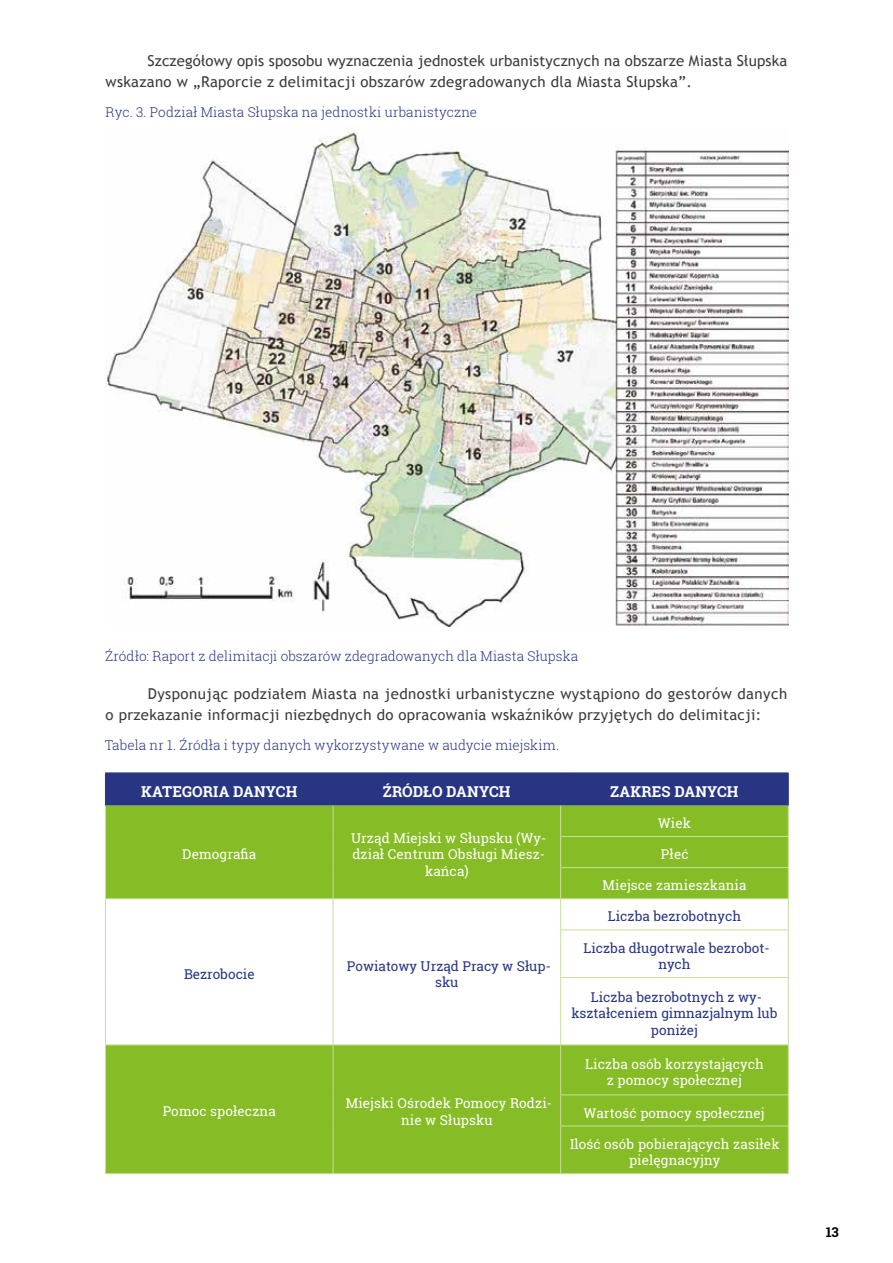
<style>
.page{position:relative;width:893px;height:1263px;background:#fff}
.page>*{position:absolute;margin:0;border:0;box-sizing:border-box;transform-origin:0 0}
.t1{font:15px/21px "Trebuchet MS";letter-spacing:.02em;color:#3c3c3b}
.t2{font:700 15px "Roboto Slab";letter-spacing:.005em;color:#fff}
.t3{font:13.5px/16.5px "Roboto Slab";letter-spacing:.01em;color:#fff;text-align:center}
.t4{font:300 13.5px "Roboto Slab";letter-spacing:.01em;color:#283583}
.t5{font:13.5px/16.5px "Roboto Slab";color:#283583;text-align:center}
.t6{font:700 13.5px "Roboto Slab";color:#000}
</style>
<div class="page">
<img style="left:105px;top:127px;width:683px;height:500px">
<div style="left:106px;top:773px;width:682px;height:33px;background:#283583"></div>
<svg style="left:106px;top:806px;width:682px;height:367px;fill:#86bc25"></svg>
<hr style="left:333px;top:806px;width:1px;height:30px;background:#c9de9b">
<hr style="left:333px;top:836px;width:1px;height:32px;background:#c9de9b">
<hr style="left:333px;top:868px;width:1px;height:30px;background:#c9de9b">
<hr style="left:560px;top:806px;width:1px;height:30px;background:#c9de9b">
<hr style="left:560px;top:836px;width:229px;height:1px;background:#c9de9b">
<hr style="left:560px;top:837px;width:1px;height:30px;background:#c9de9b">
<hr style="left:560px;top:867px;width:229px;height:1px;background:#c9de9b">
<hr style="left:560px;top:868px;width:1px;height:30px;background:#c9de9b">
<hr style="left:105px;top:898px;width:228px;height:1px;background:#c9de9b">
<hr style="left:333px;top:898px;width:228px;height:1px;background:#c9de9b">
<hr style="left:333px;top:899px;width:1px;height:31px;background:#c9de9b">
<hr style="left:333px;top:930px;width:1px;height:47px;background:#c9de9b">
<hr style="left:333px;top:977px;width:1px;height:67px;background:#c9de9b">
<hr style="left:561px;top:898px;width:228px;height:1px;background:#c9de9b">
<hr style="left:560px;top:899px;width:1px;height:30px;background:#c9de9b">
<hr style="left:560px;top:929px;width:229px;height:1px;background:#c9de9b">
<hr style="left:560px;top:930px;width:1px;height:47px;background:#c9de9b">
<hr style="left:560px;top:977px;width:229px;height:1px;background:#c9de9b">
<hr style="left:560px;top:978px;width:1px;height:66px;background:#c9de9b">
<hr style="left:105px;top:1044px;width:228px;height:1px;background:#c9de9b">
<hr style="left:333px;top:1044px;width:228px;height:1px;background:#c9de9b">
<hr style="left:333px;top:1045px;width:1px;height:50px;background:#c9de9b">
<hr style="left:333px;top:1095px;width:1px;height:31px;background:#c9de9b">
<hr style="left:333px;top:1126px;width:1px;height:47px;background:#c9de9b">
<hr style="left:561px;top:1044px;width:228px;height:1px;background:#c9de9b">
<hr style="left:560px;top:1045px;width:1px;height:49px;background:#c9de9b">
<hr style="left:560px;top:1094px;width:229px;height:1px;background:#c9de9b">
<hr style="left:560px;top:1095px;width:1px;height:31px;background:#c9de9b">
<hr style="left:560px;top:1126px;width:229px;height:1px;background:#c9de9b">
<hr style="left:560px;top:1126px;width:1px;height:47px;background:#c9de9b">
<hr style="left:105px;top:1173px;width:228px;height:1px;background:#c9de9b">
<hr style="left:333px;top:1173px;width:228px;height:1px;background:#c9de9b">
<hr style="left:561px;top:1173px;width:228px;height:1px;background:#c9de9b">
<hr style="left:105px;top:772px;width:228px;height:1px;background:#283583">
<hr style="left:105px;top:773px;width:1px;height:33px;background:#283583">
<hr style="left:333px;top:772px;width:228px;height:1px;background:#283583">
<hr style="left:561px;top:772px;width:228px;height:1px;background:#283583">
<hr style="left:788px;top:773px;width:1px;height:33px;background:#283583">
<hr style="left:105px;top:806px;width:1px;height:30px;background:#c9de9b">
<hr style="left:788px;top:806px;width:1px;height:30px;background:#c9de9b">
<hr style="left:105px;top:836px;width:1px;height:32px;background:#c9de9b">
<hr style="left:788px;top:837px;width:1px;height:30px;background:#c9de9b">
<hr style="left:105px;top:868px;width:1px;height:30px;background:#c9de9b">
<hr style="left:788px;top:868px;width:1px;height:30px;background:#c9de9b">
<hr style="left:105px;top:899px;width:1px;height:31px;background:#c9de9b">
<hr style="left:788px;top:899px;width:1px;height:30px;background:#c9de9b">
<hr style="left:105px;top:930px;width:1px;height:47px;background:#c9de9b">
<hr style="left:788px;top:930px;width:1px;height:47px;background:#c9de9b">
<hr style="left:105px;top:977px;width:1px;height:67px;background:#c9de9b">
<hr style="left:788px;top:978px;width:1px;height:66px;background:#c9de9b">
<hr style="left:105px;top:1045px;width:1px;height:50px;background:#c9de9b">
<hr style="left:788px;top:1045px;width:1px;height:49px;background:#c9de9b">
<hr style="left:105px;top:1095px;width:1px;height:31px;background:#c9de9b">
<hr style="left:788px;top:1095px;width:1px;height:31px;background:#c9de9b">
<hr style="left:105px;top:1126px;width:1px;height:47px;background:#c9de9b">
<hr style="left:788px;top:1126px;width:1px;height:47px;background:#c9de9b">
<p class="t1" style="left:106px;top:51px;width:683px;text-indent:42px">Szczegółowy opis sposobu wyznaczenia jednostek urbanistycznych na obszarze Miasta Słupska wskazano w „Raporcie z delimitacji obszarów zdegradowanych dla Miasta Słupska”.</p>
<p class="t4" style="left:106px;top:103px;width:373px">Ryc. 3. Podział Miasta Słupska na jednostki urbanistyczne</p>
<p class="t4" style="left:105px;top:647px;width:474px">Źródło: Raport z delimitacji obszarów zdegradowanych dla Miasta Słupska</p>
<p class="t1" style="left:106px;top:684px;width:683px;text-indent:42px">Dysponując podziałem Miasta na jednostki urbanistyczne wystąpiono do gestorów danych o przekazanie informacji niezbędnych do opracowania wskaźników przyjętych do delimitacji:</p>
<p class="t4" style="left:105px;top:736px;width:456px">Tabela nr 1. Źródła i typy danych wykorzystywane w audycie miejskim.</p>
<p class="t2" style="left:141px;top:781px;width:158px">KATEGORIA DANYCH</p>
<p class="t2" style="left:383px;top:781px;width:129px">ŹRÓDŁO DANYCH</p>
<p class="t2" style="left:610px;top:781px;width:130px">ZAKRES DANYCH</p>
<p class="t3" style="left:182px;top:846px;width:75px">Demografia</p>
<p class="t3" style="left:351px;top:829px;width:197px">Urząd Miejski w Słupsku (Wy&shy;dział Centrum Obsługi Miesz&shy;kańca)</p>
<p class="t5" style="left:184px;top:966px;width:72px">Bezrobocie</p>
<p class="t5" style="left:347px;top:957px;width:205px">Powiatowy Urząd Pracy w Słup&shy;sku</p>
<p class="t3" style="left:163px;top:1103px;width:115px">Pomoc społeczna</p>
<p class="t3" style="left:346px;top:1095px;width:208px">Miejski Ośrodek Pomocy Rodzi&shy;nie w Słupsku</p>
<p class="t3" style="left:658px;top:815px;width:34px">Wiek</p>
<p class="t3" style="left:661px;top:846px;width:29px">Płeć</p>
<p class="t3" style="left:602px;top:877px;width:146px">Miejsce zamieszkania</p>
<p class="t5" style="left:608px;top:908px;width:135px">Liczba bezrobotnych</p>
<p class="t5" style="left:583px;top:939px;width:188px">Liczba długotrwale bezrobot&shy;nych</p>
<p class="t5" style="left:571px;top:988px;width:208px">Liczba bezrobotnych z wy&shy;kształceniem gimnazjalnym lub poniżej</p>
<p class="t3" style="left:585px;top:1055px;width:180px">Liczba osób korzystających z pomocy społecznej</p>
<p class="t3" style="left:584px;top:1104px;width:182px">Wartość pomocy społecznej</p>
<p class="t3" style="left:570px;top:1135px;width:211px">Ilość osób pobierających zasiłek pielęgnacyjny</p>
<p class="t6" style="left:826px;top:1222px;width:15px">13</p>
</div>
